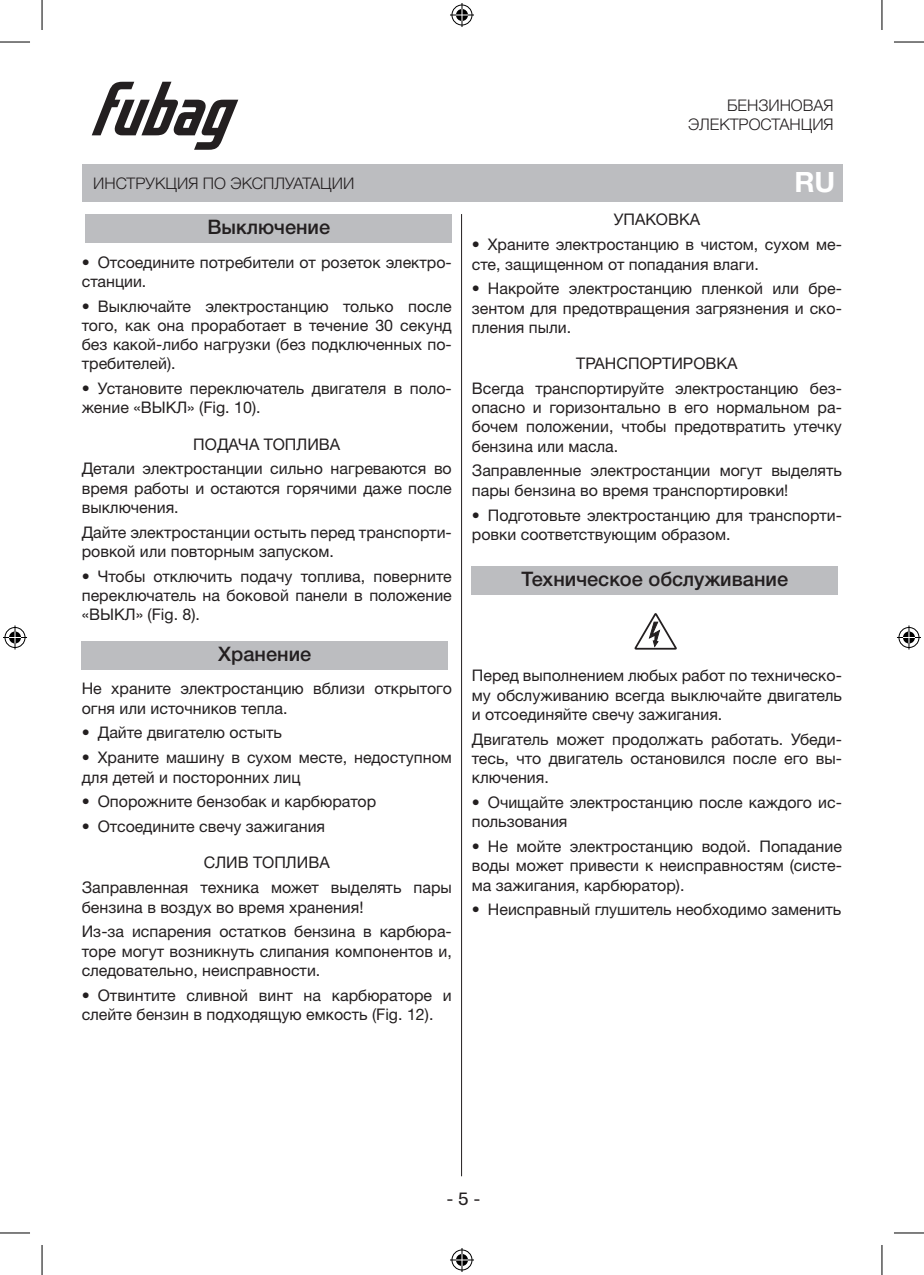
<style>
.page{position:relative;width:924px;height:1275px;background:#fff}
.page>*{position:absolute;margin:0;border:0;box-sizing:border-box;transform-origin:0 0}
.t1{font:700 28px "Helvetica Neue LTW1 G";color:#fff}
.t2{font:500 20px "Helvetica Neue LTW1 G";color:#231f20}
.t3{font:18px "Supria Sans";color:#231f20}
.t4{font:16px/19.2px "Helvetica Neue LTW1 G";color:#231f20}
.t5{font:300 16px/19.2px "Helvetica Neue LTW1 G";color:#231f20;text-align:right}
</style>
<div class="page">
<hr style="left:461px;top:214px;width:1px;height:962px;background:#231f20">
<svg style="left:92px;top:82px;width:146px;height:68px"></svg>
<div style="left:82px;top:164px;width:759px;height:38px;background:#bcbdc0"></div>
<div style="left:86px;top:214px;width:365px;height:29px;background:#bcbdc0"></div>
<div style="left:82px;top:641px;width:365px;height:28px;background:#bcbdc0"></div>
<div style="left:471px;top:566px;width:366px;height:28px;background:#bcbdc0"></div>
<svg style="left:634px;top:613px;width:43px;height:36px"></svg>
<hr style="left:0;top:42px;width:30px;height:1px;background:#000">
<hr style="left:893px;top:42px;width:30px;height:1px;background:#000">
<hr style="left:0;top:1232px;width:30px;height:1px;background:#000">
<hr style="left:893px;top:1232px;width:30px;height:1px;background:#000">
<hr style="left:42px;top:0;width:1px;height:30px;background:#000">
<hr style="left:42px;top:1245px;width:1px;height:30px;background:#000">
<hr style="left:881px;top:0;width:1px;height:30px;background:#000">
<hr style="left:881px;top:1245px;width:1px;height:30px;background:#000">
<svg style="left:450px;top:3px;width:24px;height:24px"></svg>
<svg style="left:450px;top:1248px;width:24px;height:24px"></svg>
<svg style="left:3px;top:625px;width:24px;height:24px"></svg>
<svg style="left:897px;top:625px;width:23px;height:24px"></svg>
<p class="t5" style="left:688px;top:96px;width:147px">БЕНЗИНОВАЯ<br>ЭЛЕКТРОСТАНЦИЯ</p>
<p class="t5" style="left:93px;top:173px;width:262px">ИНСТРУКЦИЯ ПО ЭКСПЛУАТАЦИИ</p>
<h1 class="t1" style="left:794px;top:165px;width:42px">RU</h1>
<p class="t2" style="left:207px;top:215px;width:124px">Выключение</p>
<p class="t4" style="left:82px;top:252px;width:371px">• Отсоедините потребители от розеток электро&shy;станции.</p>
<p class="t4" style="left:82px;top:296px;width:371px;text-align:justify">• Выключайте электростанцию только после того, как она проработает в течение 30 секунд без какой-либо нагрузки (без подключенных по&shy;требителей).</p>
<p class="t4" style="left:82px;top:379px;width:371px">• Установите переключатель двигателя в поло&shy;жение «ВЫКЛ» (Fig. 10).</p>
<p class="t4" style="left:193px;top:434px;width:148px">ПОДАЧА ТОПЛИВА</p>
<p class="t4" style="left:82px;top:459px;width:371px;text-align:justify">Детали электростанции сильно нагреваются во время работы и остаются горячими даже после выключения.</p>
<p class="t4" style="left:82px;top:522px;width:371px">Дайте электростанции остыть перед транспорти&shy;ровкой или повторным запуском.</p>
<p class="t4" style="left:82px;top:566px;width:371px;text-align:justify">• Чтобы отключить подачу топлива, поверните переключатель на боковой панели в положение «ВЫКЛ» (Fig. 8).</p>
<p class="t2" style="left:218px;top:641px;width:94px">Хранение</p>
<p class="t4" style="left:82px;top:679px;width:371px">Не храните электростанцию вблизи открытого огня или источников тепла.</p>
<p class="t4" style="left:82px;top:723px;width:201px">• Дайте двигателю остыть</p>
<p class="t4" style="left:82px;top:748px;width:371px">• Храните машину в сухом месте, недоступном для детей и посторонних лиц</p>
<p class="t4" style="left:82px;top:792px;width:296px">• Опорожните бензобак и карбюратор</p>
<p class="t4" style="left:82px;top:817px;width:245px">• Отсоедините свечу зажигания</p>
<p class="t4" style="left:204px;top:853px;width:127px">СЛИВ ТОПЛИВА</p>
<p class="t4" style="left:82px;top:878px;width:371px">Заправленная техника может выделять пары бензина в воздух во время хранения!</p>
<p class="t4" style="left:82px;top:922px;width:371px;text-align:justify">Из-за испарения остатков бензина в карбюра&shy;торе могут возникнуть слипания компонентов и, следовательно, неисправности.</p>
<p class="t4" style="left:82px;top:985px;width:371px">• Отвинтите сливной винт на карбюраторе и слейте бензин в подходящую емкость (Fig. 12).</p>
<p class="t4" style="left:613px;top:210px;width:88px">УПАКОВКА</p>
<p class="t4" style="left:471px;top:235px;width:371px">• Храните электростанцию в чистом, сухом ме&shy;сте, защищенном от попадания влаги.</p>
<p class="t4" style="left:471px;top:279px;width:371px;text-align:justify">• Накройте электростанцию пленкой или бре&shy;зентом для предотвращения загрязнения и ско&shy;пления пыли.</p>
<p class="t4" style="left:576px;top:354px;width:163px">ТРАНСПОРТИРОВКА</p>
<p class="t4" style="left:471px;top:378px;width:371px;text-align:justify">Всегда транспортируйте электростанцию без&shy;опасно и горизонтально в его нормальном ра&shy;бочем положении, чтобы предотвратить утечку бензина или масла.</p>
<p class="t4" style="left:471px;top:461px;width:371px">Заправленные электростанции могут выделять пары бензина во время транспортировки!</p>
<p class="t4" style="left:471px;top:505px;width:371px">• Подготовьте электростанцию для транспорти&shy;ровки соответствующим образом.</p>
<p class="t2" style="left:521px;top:567px;width:268px">Техническое обслуживание</p>
<p class="t4" style="left:471px;top:666px;width:371px;text-align:justify">Перед выполнением любых работ по техническо&shy;му обслуживанию всегда выключайте двигатель и отсоединяйте свечу зажигания.</p>
<p class="t4" style="left:471px;top:729px;width:371px;text-align:justify">Двигатель может продолжать работать. Убеди&shy;тесь, что двигатель остановился после его вы&shy;ключения.</p>
<p class="t4" style="left:471px;top:792px;width:371px">• Очищайте электростанцию после каждого ис&shy;пользования</p>
<p class="t4" style="left:471px;top:836px;width:371px;text-align:justify">• Не мойте электростанцию водой. Попадание воды может привести к неисправностям (систе&shy;ма зажигания, карбюратор).</p>
<p class="t4" style="left:471px;top:900px;width:371px">• Неисправный глушитель необходимо заменить</p>
<p class="t3" style="left:446px;top:1188px;width:35px">- 5 -</p>
</div>
